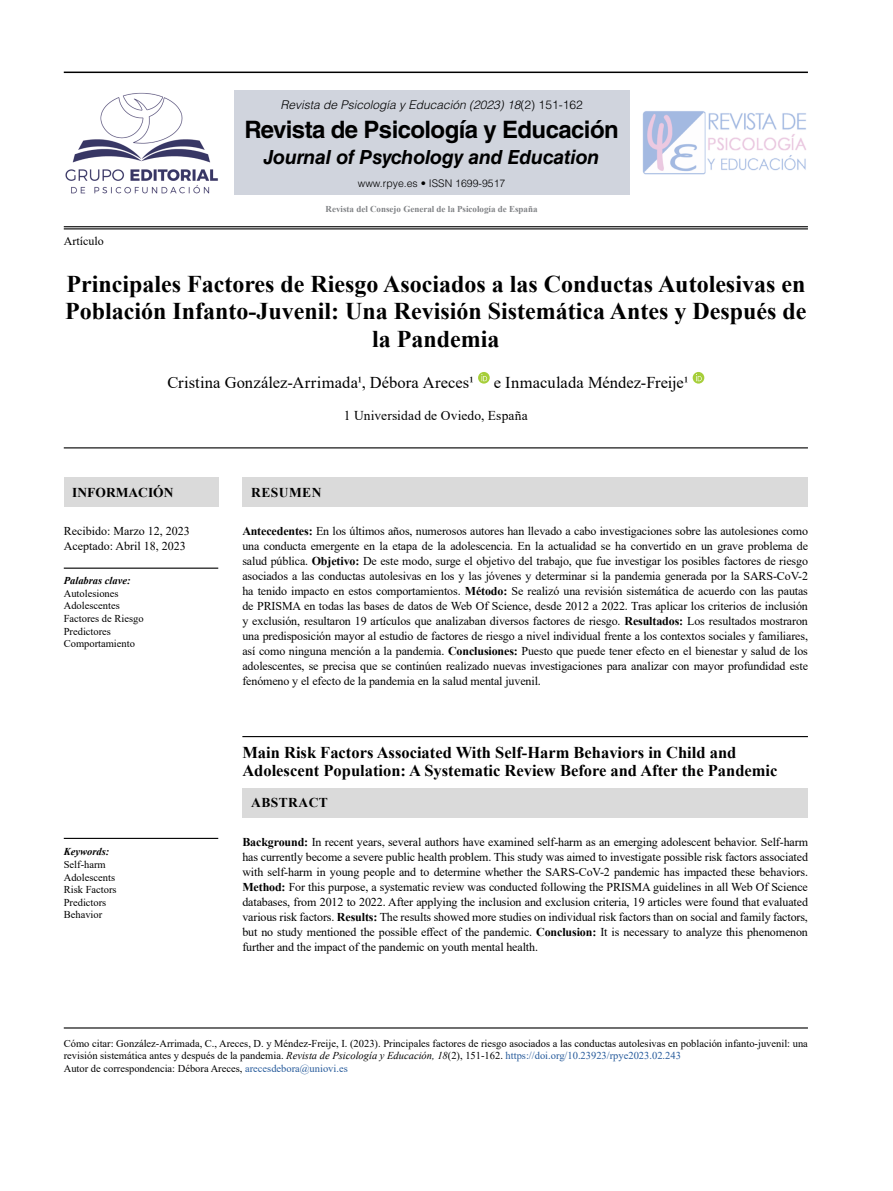
<style>
.page{position:relative;width:893px;height:1191px;background:#fff}
.page>*{position:absolute;margin:0;border:0;box-sizing:border-box;transform-origin:0 0}
.t1{font:700 24px/27.9px "Times New Roman";color:#000;text-align:center}
.t2{font:700 24px "Helvetica LT Std";letter-spacing:-.025em;color:#000}
.t3{font:italic 700 19.5px "Helvetica LT Std";letter-spacing:-.01em;color:#000}
.t4{font:700 16.5px/18px "Times New Roman";color:#000}
.t5{font:16.5px "Times New Roman";letter-spacing:.005em;color:#000}
.t6{font:13.5px "Times New Roman";letter-spacing:.01em;color:#000}
.t7{font:700 13.5px "Times New Roman";letter-spacing:.035em;color:#000}
.t8{font:700 13.5px "Times New Roman";color:#000}
.t9{font:12px/15px "Times New Roman";letter-spacing:-.01em;color:#000;text-align:justify}
.t10{font:italic 300 12px "Helvetica LT Std";color:#000}
.t11{font:10.5px/12.6px "Times New Roman";color:#000}
.t12{font:300 10.5px "Helvetica LT Std";color:#000}
.t13{font:italic 700 10.5px "Times New Roman";color:#000}
.t14{font:700 9px "Times New Roman";color:#808285}
.s1{font-style:normal}
.s2{font-weight:700}
.s3{font-style:italic}
.s4{color:#275b9b}
</style>
<div class="page">
<hr style="left:64px;top:447px;width:744px;height:1px;background:#000">
<hr style="left:64px;top:1027px;width:744px;height:1px;background:#000">
<hr style="left:64px;top:838px;width:154px;height:1px;background:#000">
<hr style="left:242px;top:736px;width:566px;height:1px;background:#000">
<hr style="left:64px;top:567px;width:154px;height:2px;background:#000">
<div style="left:242px;top:788px;width:566px;height:29px;background:#dadada"></div>
<div style="left:242px;top:477px;width:566px;height:30px;background:#dadada"></div>
<div style="left:64px;top:477px;width:154px;height:30px;background:#dadada"></div>
<svg style="left:478px;top:372px;width:12px;height:11px"></svg>
<svg style="left:481px;top:374px;width:6px;height:7px"></svg>
<div style="left:693px;top:372px;width:11px;height:11px;background:#a6ce39;border-radius:50%"></div>
<svg style="left:696px;top:374px;width:6px;height:7px"></svg>
<hr style="left:64px;top:226px;width:744px;height:1px;background:#000">
<hr style="left:64px;top:72px;width:744px;height:1px;background:#000">
<hr style="left:64px;top:228px;width:744px;height:1px;background:#000">
<div style="left:234px;top:90px;width:395px;height:105px;background:#d0d4dd"></div>
<img style="left:65px;top:92px;width:153px;height:102px">
<img style="left:642px;top:111px;width:64px;height:63px">
<img style="left:707px;top:113px;width:99px;height:58px">
<p class="t10" style="left:281px;top:97px;width:304px">Revista de Psicología y Educación (2023) 18<span class="s1">(2) 151-162</span></p>
<h1 class="t2" style="left:244px;top:115px;width:376px">Revista de Psicología y Educación</h1>
<h2 class="t3" style="left:264px;top:146px;width:337px">Journal of Psychology and Education</h2>
<p class="t12" style="left:358px;top:177px;width:149px">www.rpye.es • ISSN 1699-9517</p>
<p class="t9" style="left:64px;top:233px;width:41px">Artículo</p>
<p class="t14" style="left:326px;top:203px;width:214px">Revista del Consejo General de la Psicología de España</p>
<h1 class="t1" style="left:65px;top:269px;width:743px">Principales Factores de Riesgo Asociados a las Conductas Autolesivas en<br>Población Infanto-Juvenil: Una Revisión Sistemática Antes y Después de la Pandemia</h1>
<h3 class="t5" style="left:167px;top:371px;width:523px">Cristina González-Arrimada1, Débora Areces1 e Inmaculada Méndez-Freije1</h3>
<p class="t6" style="left:344px;top:406px;width:185px">1 Universidad de Oviedo, España</p>
<p class="t8" style="left:72px;top:482px;width:103px">INFORMACIÓN</p>
<p class="t9" style="left:64px;top:523px;width:127px">Recibido: Marzo 12, 2023<br>Aceptado: Abril 18, 2023</p>
<p class="t13" style="left:64px;top:573px;width:68px">Palabras clave:</p>
<p class="t11" style="left:64px;top:586px;width:81px">Autolesiones<br>Adolescentes<br>Factores de Riesgo<br>Predictores<br>Comportamiento</p>
<p class="t13" style="left:64px;top:844px;width:47px">Keywords:</p>
<p class="t11" style="left:64px;top:857px;width:54px">Self-harm<br>Adolescents<br>Risk Factors<br>Predictors<br>Behavior</p>
<p class="t7" style="left:251px;top:482px;width:72px">RESUMEN</p>
<p class="t9" style="left:242px;top:523px;width:567px"><span class="s2">Antecedentes:</span> En los últimos años, numerosos autores han llevado a cabo investigaciones sobre las autolesiones como una conducta emergente en la etapa de la adolescencia. En la actualidad se ha convertido en un grave problema de salud pública. <span class="s2">Objetivo:</span> De este modo, surge el objetivo del trabajo, que fue investigar los posibles factores de riesgo asociados a las conductas autolesivas en los y las jóvenes y determinar si la pandemia generada por la SARS-CoV-2 ha tenido impacto en estos comportamientos. <span class="s2">Método:</span> Se realizó una revisión sistemática de acuerdo con las pautas de PRISMA en todas las bases de datos de Web Of Science, desde 2012 a 2022. Tras aplicar los criterios de inclusión y exclusión, resultaron 19 artículos que analizaban diversos factores de riesgo. <span class="s2">Resultados:</span> Los resultados mostraron una predisposición mayor al estudio de factores de riesgo a nivel individual frente a los contextos sociales y familiares, así como ninguna mención a la pandemia. <span class="s2">Conclusiones:</span> Puesto que puede tener efecto en el bienestar y salud de los adolescentes, se precisa que se continúen realizado nuevas investigaciones para analizar con mayor profundidad este fenómeno y el efecto de la pandemia en la salud mental juvenil.</p>
<h3 class="t4" style="left:242px;top:743px;width:537px">Main Risk Factors Associated With Self-Harm Behaviors in Child and<br>Adolescent Population: A Systematic Review Before and After the Pandemic</h3>
<p class="t7" style="left:251px;top:793px;width:78px">ABSTRACT</p>
<p class="t9" style="left:242px;top:834px;width:567px"><span class="s2">Background:</span> In recent years, several authors have examined self-harm as an emerging adolescent behavior. Self-harm has currently become a severe public health problem. This study was aimed to investigate possible risk factors associated with self-harm in young people and to determine whether the SARS-CoV-2 pandemic has impacted these behaviors.<br><span class="s2">Method:</span> For this purpose, a systematic review was conducted following the PRISMA guidelines in all Web Of Science databases, from 2012 to 2022. After applying the inclusion and exclusion criteria, 19 articles were found that evaluated various risk factors. <span class="s2">Results:</span> The results showed more studies on individual risk factors than on social and family factors, but no study mentioned the possible effect of the pandemic. <span class="s2">Conclusion:</span> It is necessary to analyze this phenomenon further and the impact of the pandemic on youth mental health.</p>
<p class="t11" style="left:64px;top:1036px;width:746px">Cómo citar: González-Arrimada, C., Areces, D. y Méndez-Freije, I. (2023). Principales factores de riesgo asociados a las conductas autolesivas en población infanto-juvenil: una revisión sistemática antes y después de la pandemia. <span class="s3">Revista de Psicología y Educación, 18</span>(2), 151-162. <span class="s4">https://doi.org/10.23923/rpye2023.02.243<br></span>Autor de correspondencia: Débora Areces, <span class="s4">arecesdebora@uniovi.es</span></p>
</div>
